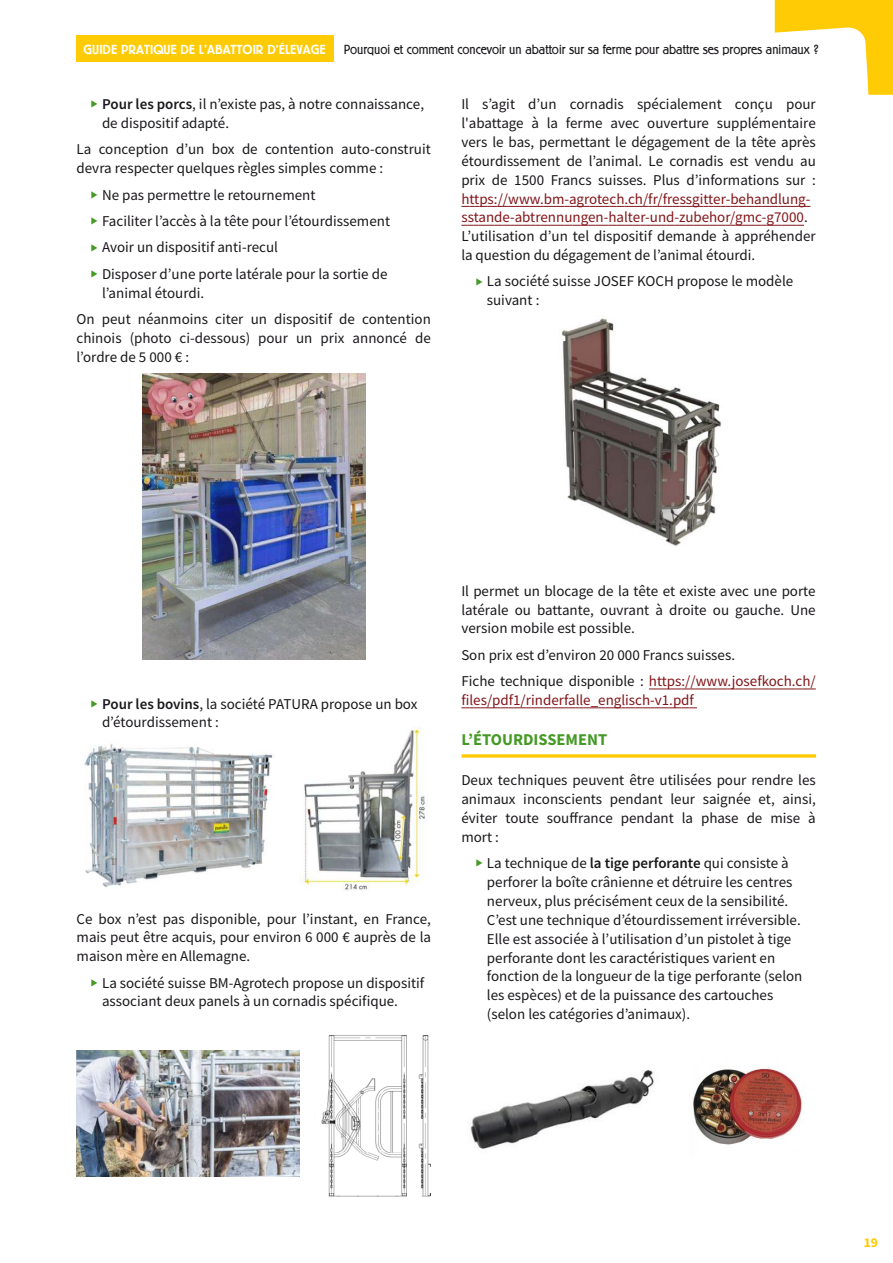
<style>
.page{position:relative;width:893px;height:1263px;background:#fff}
.page>*{position:absolute;margin:0;border:0;box-sizing:border-box;transform-origin:0 0}
.t1{font:700 16.5px "Source Sans Pro";color:#459a26}
.t2{font:15px/18.9px "Source Sans Pro";color:#1a171b}
.t3{font:15px/18.9px "Source Sans Pro";letter-spacing:-.005em;color:#821519}
.t4{font:700 13.5px "Source Sans Pro";color:#fecb05}
.t5{font:300 13.05px "Berliner Grotesk";color:#1a171b}
.t6{font:500 13.05px "Berliner Grotesk";color:#fff}
.s1{font-size:9px;color:#459a26}
.s2{font-weight:600}
.s3{color:#1a171b}
.s4{color:#821519}
</style>
<div class="page">
<svg style="left:775px;top:0;width:118px;height:95px"></svg>
<svg style="left:461px;top:206px;width:349px;height:1px"></svg>
<svg style="left:461px;top:225px;width:343px;height:1px"></svg>
<svg style="left:649px;top:689px;width:167px;height:1px"></svg>
<svg style="left:461px;top:707px;width:236px;height:1px"></svg>
<img style="left:142px;top:374px;width:224px;height:286px">
<img style="left:299px;top:727px;width:126px;height:163px">
<img style="left:84px;top:744px;width:189px;height:144px">
<img style="left:321px;top:1035px;width:110px;height:161px">
<img style="left:77px;top:1050px;width:222px;height:126px">
<img style="left:561px;top:318px;width:161px;height:228px">
<img style="left:470px;top:1070px;width:185px;height:79px">
<img style="left:693px;top:1067px;width:109px;height:78px">
<svg style="left:462px;top:754px;width:354px;height:4px"></svg>
<div style="left:77px;top:36px;width:257px;height:26px;background:#fecb05"></div>
<p class="t6" style="left:84px;top:44px;width:244px">GUIDE PRATIQUE DE L’ABATTOIR D’ÉLEVAGE</p>
<p class="t5" style="left:344px;top:44px;width:476px">Pourquoi et comment concevoir un abattoir sur sa ferme pour abattre ses propres animaux ?</p>
<p class="t2" style="left:102px;top:94px;width:324px;text-indent:-11px"><span class="s1">▶</span> <span class="s2">Pour les porcs</span>, il n’existe pas, à notre connaissance, de dispositif adapté.</p>
<p class="t2" style="left:77px;top:140px;width:356px">La conception d’un box de contention auto-construit devra respecter quelques règles simples comme :</p>
<p class="t2" style="left:91px;top:181px;width:300px;line-height:26.4px"><span class="s1">▶</span> Ne pas permettre le retournement<br><span class="s1">▶</span> Faciliter l’accès à la tête pour l’étourdissement <span class="s1">▶</span> Avoir un dispositif anti-recul<br><span class="s1">▶</span> Disposer d’une porte latérale pour la sortie de</p>
<p class="t2" style="left:77px;top:279px;width:356px;line-height:26.4px;text-indent:26px">l’animal étourdi.<br>On peut néanmoins citer un dispositif de contention</p>
<p class="t2" style="left:77px;top:328px;width:356px">chinois (photo ci-dessous) pour un prix annoncé de l’ordre de 5 000 € :</p>
<p class="t2" style="left:461px;top:94px;width:356px;text-align:justify">Il s’agit d’un cornadis spécialement conçu pour l'abattage à la ferme avec ouverture supplémentaire vers le bas, permettant le dégagement de la tête après étourdissement de l’animal. Le cornadis est vendu au prix de 1500 Francs suisses. Plus d’informations sur :</p>
<p class="t3" style="left:461px;top:189px;width:356px">https://www.bm-agrotech.ch/fr/fressgitter-behandlung&shy;sstande-abtrennungen-halter-und-zubehor/gmc-g7000<span class="s3">.<br>L’utilisation d’un tel dispositif demande à appréhender la question du dégagement de l’animal étourdi.</span></p>
<p class="t2" style="left:487px;top:272px;width:308px;text-indent:-11px"><span class="s1">▶</span> La société suisse JOSEF KOCH propose le modèle suivant :</p>
<p class="t2" style="left:102px;top:694px;width:317px;text-indent:-11px"><span class="s1">▶</span> <span class="s2">Pour les bovins</span>, la société PATURA propose un box d’étourdissement :</p>
<p class="t2" style="left:77px;top:909px;width:356px;text-align:justify">Ce box n’est pas disponible, pour l’instant, en France, mais peut être acquis, pour environ 6 000 € auprès de la maison mère en Allemagne.</p>
<p class="t2" style="left:102px;top:973px;width:324px;text-indent:-11px"><span class="s1">▶</span> La société suisse BM-Agrotech propose un dispositif associant deux panels à un cornadis spécifique.</p>
<p class="t2" style="left:461px;top:581px;width:356px;text-align:justify">Il permet un blocage de la tête et existe avec une porte latérale ou battante, ouvrant à droite ou gauche. Une version mobile est possible.</p>
<p class="t2" style="left:461px;top:641px;width:356px;line-height:26.4px">Son prix est d’environ 20 000 Francs suisses.<br>Fiche technique disponible : <span class="s4">https://www.josefkoch.ch/</span></p>
<p class="t3" style="left:461px;top:690px;width:234px">files/pdf1/rinderfalle_englisch-v1.pdf</p>
<p class="t1" style="left:461px;top:729px;width:147px">L’ÉTOURDISSEMENT</p>
<p class="t2" style="left:461px;top:770px;width:356px;text-align:justify">Deux techniques peuvent être utilisées pour rendre les animaux inconscients pendant leur saignée et, ainsi, éviter toute souffrance pendant la phase de mise à mort :</p>
<p class="t2" style="left:487px;top:853px;width:317px;text-indent:-11px"><span class="s1">▶</span> La technique de <span class="s2">la tige perforante</span> qui consiste à perforer la boîte crânienne et détruire les centres nerveux, plus précisément ceux de la sensibilité.<br>C’est une technique d’étourdissement irréversible.<br>Elle est associée à l’utilisation d’un pistolet à tige perforante dont les caractéristiques varient en fonction de la longueur de la tige perforante (selon les espèces) et de la puissance des cartouches (selon les catégories d’animaux).</p>
<p class="t4" style="left:864px;top:1233px;width:16px">19</p>
</div>
